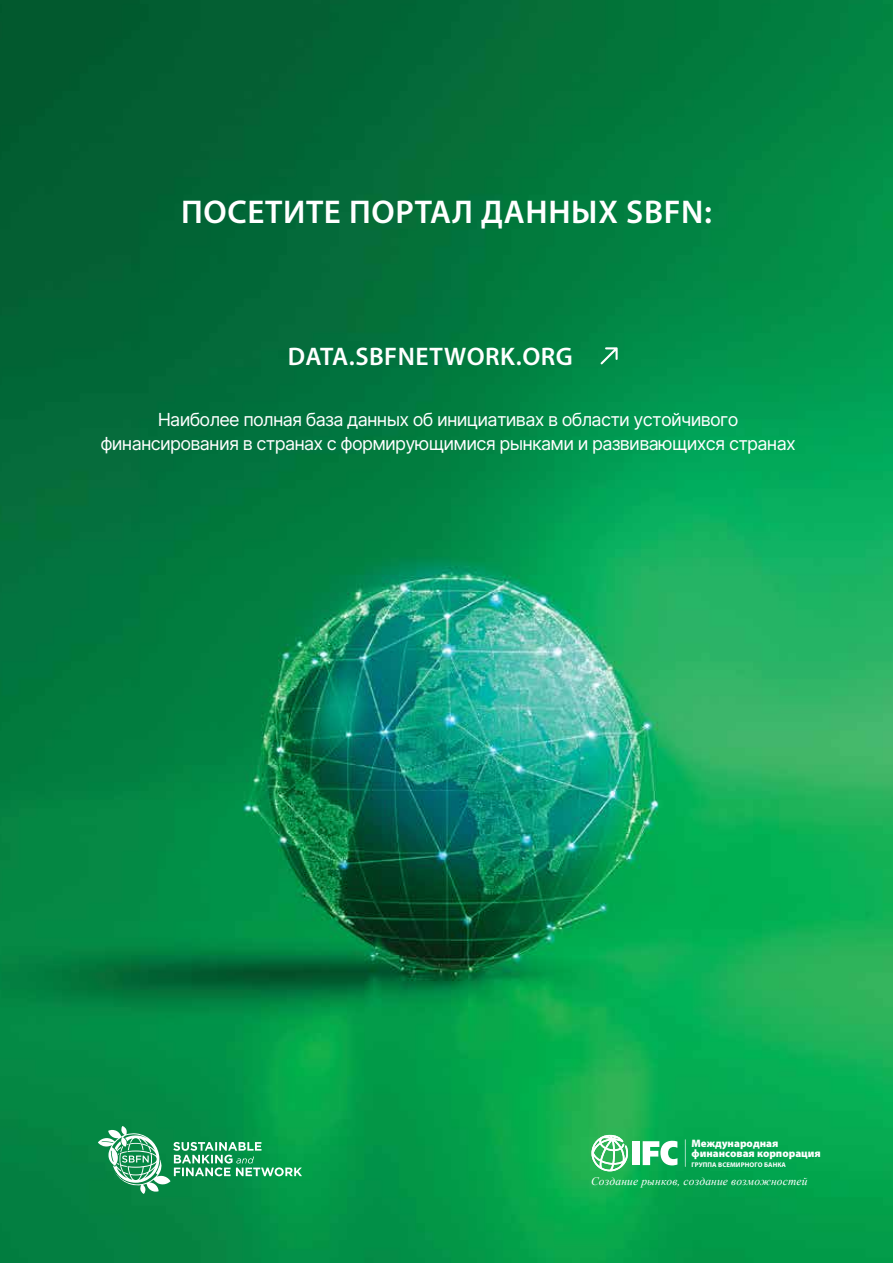
<style>
.page{position:relative;width:893px;height:1263px;background:#fff}
.page>*{position:absolute;margin:0;border:0;box-sizing:border-box;transform-origin:0 0}
.t1{font:600 33px "Myriad Pro";letter-spacing:.02em;color:#fff}
.t2{font:600 25.5px "Myriad Pro";letter-spacing:.02em;color:#fff}
.t3{font:18px/24px "Inter";letter-spacing:-.04em;color:#fff;text-align:center}
.t4{font:italic 11.55px "Times New Roman";letter-spacing:.01em;color:#fff}
.t5{font:900 10.8px/10.2px "Myriad Pro";color:#fff}
.t6{font:700 6.75px "Myriad Pro";letter-spacing:.01em;color:#fff}
</style>
<div class="page">
<img style="left:0;top:0;width:893px;height:1263px">
<svg style="left:98px;top:1126px;width:204px;height:68px;background:#31a267"></svg>
<svg style="left:600px;top:347px;width:18px;height:17px"></svg>
<div style="left:633px;top:1141px;width:7px;height:24px;background:#fff"></div>
<svg style="left:643px;top:1141px;width:34px;height:24px"></svg>
<svg style="left:685px;top:1139px;width:1px;height:28px"></svg>
<svg style="left:591px;top:1135px;width:37px;height:36px"></svg>
<h1 class="t1" style="left:181px;top:191px;width:532px">ПОСЕТИТЕ ПОРТАЛ ДАННЫХ SBFN:</h1>
<h2 class="t2" style="left:288px;top:340px;width:287px">DATA.SBFNETWORK.ORG</h2>
<p class="t3" style="left:100px;top:407px;width:697px">Наиболее полная база данных об инициативах в области устойчивого финансирования в странах с формирующимися рынками и развивающихся странах</p>
<p class="t5" style="left:692px;top:1138px;width:131px">Meждународная финансовая корпорация</p>
<p class="t6" style="left:692px;top:1160px;width:96px">ГРУППА ВСЕМИРНОГО БАНКА</p>
<p class="t4" style="left:591px;top:1173px;width:218px">Создание рынков, cоздание возможностей</p>
</div>
